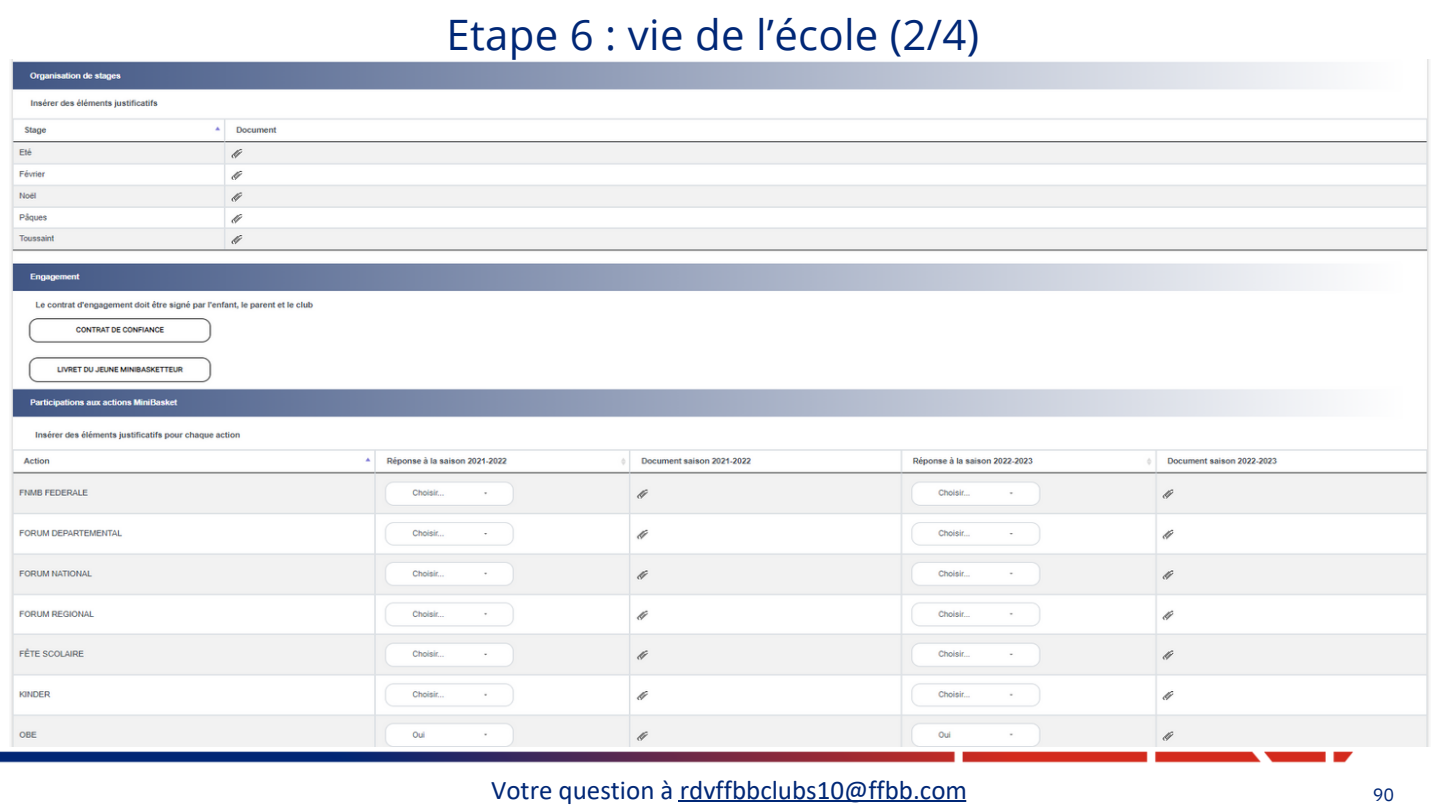
<style>
.page{position:relative;width:1440px;height:810px;background:#fff}
.page>*{position:absolute;margin:0;border:0;box-sizing:border-box;transform-origin:0 0}
.t1{font:42px "Open Sans";letter-spacing:.005em;color:#002776}
.t2{font:27px "Calibri";color:#002776}
.t3{font:18px "IBM Plex Sans";color:#002776}
</style>
<div class="page">
<img style="left:678px;top:800px;width:288px;height:2px">
<img style="left:0;top:751px;width:1353px;height:12px">
<img style="left:11px;top:59px;width:1418px;height:688px">
<p class="t1" style="left:446px;top:5px;width:534px">Etape 6 : vie de l’école (2/4)</p>
<p class="t2" style="left:491px;top:779px;width:478px">Votre question à rdvffbbclubs10@ffbb.com</p>
<p class="t3" style="left:1373px;top:782px;width:23px">90</p>
</div>
